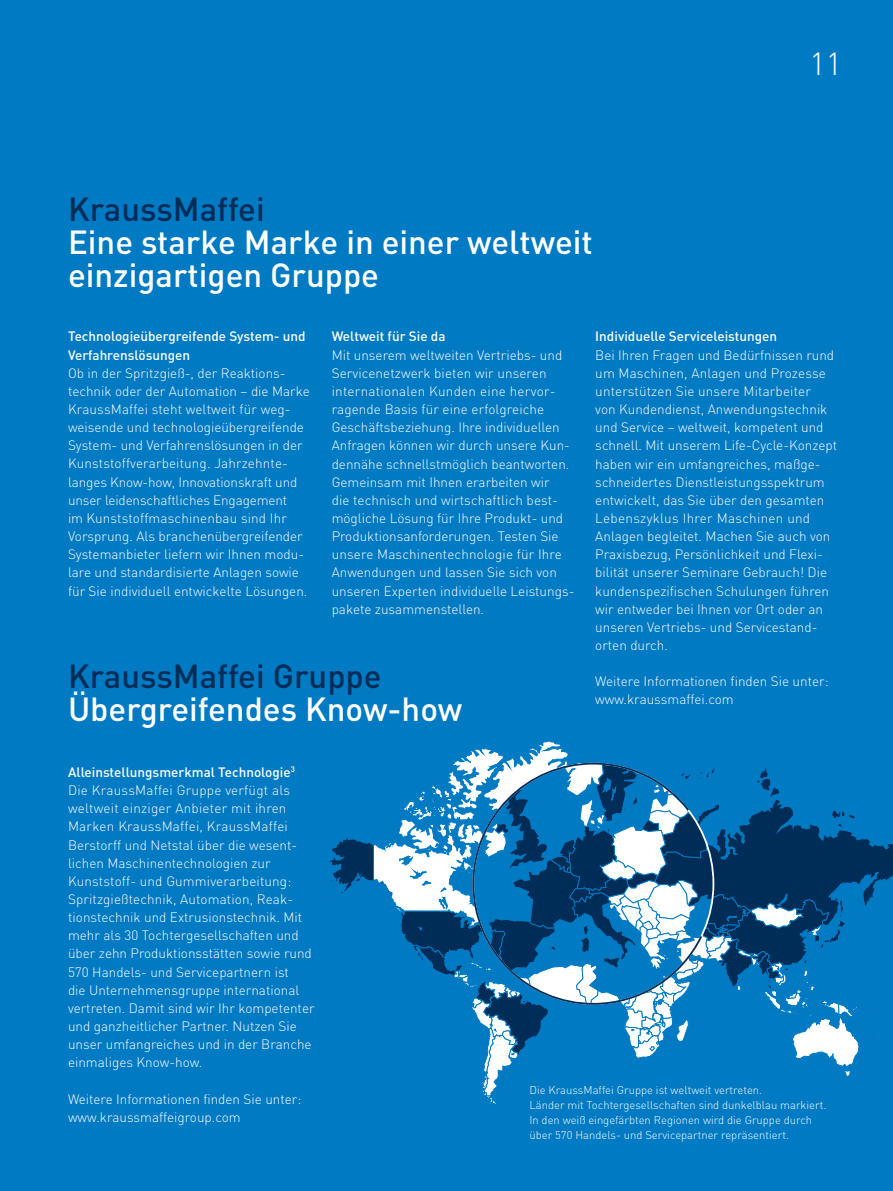
<style>
.page{position:relative;width:893px;height:1191px;background:#007ac2}
.page>*{position:absolute;margin:0;border:0;box-sizing:border-box;transform-origin:0 0}
.t1{font:500 33px/33px "DIN Pro";color:#fff}
.t2{font:500 33px "DIN Pro";color:#002c58}
.t3{font:300 31.5px "DIN Pro";color:#fff}
.t4{font:300 13.5px/18.1px "DIN Pro";color:#fff}
.t5{font:500 13.5px/18.1px "DIN Pro";color:#fff}
.t6{font:300 11.25px/15px "DIN Pro";color:#fff}
.s1{font-weight:500}
</style>
<div class="page">
<svg style="left:330px;top:741px;width:563px;height:363px"></svg>
<svg style="left:471px;top:762px;width:233px;height:243px"></svg>
<h2 class="t3" style="left:810px;top:42px;width:34px">11</h2>
<h1 class="t2" style="left:68px;top:187px;width:198px">KraussMaffei</h1>
<h1 class="t1" style="left:68px;top:224px;width:526px">Eine starke Marke in einer weltweit einzigartigen Gruppe</h1>
<p class="t5" style="left:68px;top:327px;width:239px">Technologieübergreifende System- und<br>Verfahrenslösungen</p>
<p class="t4" style="left:68px;top:363px;width:243px">Ob in der Spritzgieß-, der Reaktions&shy;technik oder der Automation – die Marke KraussMaffei steht weltweit für weg&shy;weisende und technologieübergreifende System- und Verfahrenslösungen in der Kunststoffverarbeitung. Jahrzehnte&shy;langes Know-how, Innovationskraft und unser leidenschaftliches Engagement<br>im Kunststoffmaschinenbau sind Ihr Vorsprung. Als branchenübergreifender Systemanbieter liefern wir Ihnen modu&shy;lare und standardisierte Anlagen sowie für Sie individuell entwickelte Lösungen.</p>
<p class="t5" style="left:332px;top:327px;width:115px">Weltweit für Sie da</p>
<p class="t4" style="left:332px;top:345px;width:244px">Mit unserem weltweiten Vertriebs- und Servicenetzwerk bieten wir unseren internationalen Kunden eine hervor&shy;ragende Basis für eine erfolgreiche Geschäftsbeziehung. Ihre individuellen Anfragen können wir durch unsere Kun&shy;dennähe schnellstmöglich beantworten.<br>Gemeinsam mit Ihnen erarbeiten wir<br>die technisch und wirtschaftlich best&shy;mögliche Lösung für Ihre Produkt- und Produktionsanforderungen. Testen Sie unsere Maschinentechnologie für Ihre Anwendungen und lassen Sie sich von unseren Experten individuelle Leistungs&shy;pakete zusammenstellen.</p>
<p class="t5" style="left:595px;top:327px;width:183px">Individuelle Serviceleistungen</p>
<p class="t4" style="left:595px;top:345px;width:243px">Bei Ihren Fragen und Bedürfnissen rund um Maschinen, Anlagen und Prozesse unterstützen Sie unsere Mitarbeiter<br>von Kundendienst, Anwendungstechnik und Service – weltweit, kompetent und schnell. Mit unserem Life-Cycle-Konzept haben wir ein umfangreiches, maßge&shy;schneidertes Dienstleistungsspektrum entwickelt, das Sie über den gesamten Lebenszyklus Ihrer Maschinen und Anlagen begleitet. Machen Sie auch von Praxisbezug, Persönlichkeit und Flexi&shy;bilität unserer Seminare Gebrauch! Die kundenspezifischen Schulungen führen wir entweder bei Ihnen vor Ort oder an unseren Vertriebs- und Servicestand&shy;orten durch.</p>
<p class="t4" style="left:595px;top:672px;width:235px">Weitere Informationen finden Sie unter: www.kraussmaffei.com</p>
<h1 class="t2" style="left:68px;top:653px;width:315px">KraussMaffei Gruppe</h1>
<h1 class="t1" style="left:68px;top:691px;width:396px">Übergreifendes Know-how</h1>
<p class="t4" style="left:68px;top:762px;width:248px"><span class="s1">Alleinstellungsmerkmal Technologie</span><sup>3<br></sup>Die KraussMaffei Gruppe verfügt als weltweit einziger Anbieter mit ihren Marken KraussMaffei, KraussMaffei Berstorff und Netstal über die wesent&shy;lichen Maschinentechnologien zur Kunststoff- und Gummiverarbeitung:<br>Spritzgießtechnik, Automation, Reak&shy;tionstechnik und Extrusionstechnik. Mit mehr als 30 Tochtergesellschaften und über zehn Produktionsstätten sowie rund 570 Handels- und Servicepartnern ist<br>die Unternehmensgruppe international vertreten. Damit sind wir Ihr kompetenter und ganzheitlicher Partner. Nutzen Sie unser umfangreiches und in der Branche einmaliges Know-how.</p>
<p class="t4" style="left:68px;top:1089px;width:235px">Weitere Informationen finden Sie unter: www.kraussmaffeigroup.com</p>
<p class="t6" style="left:529px;top:1082px;width:298px">Die KraussMaffei Gruppe ist weltweit vertreten.<br>Länder mit Tochtergesellschaften sind dunkelblau markiert.<br>In den weiß eingefärbten Regionen wird die Gruppe durch über 570 Handels- und Servicepartner repräsentiert.</p>
</div>
